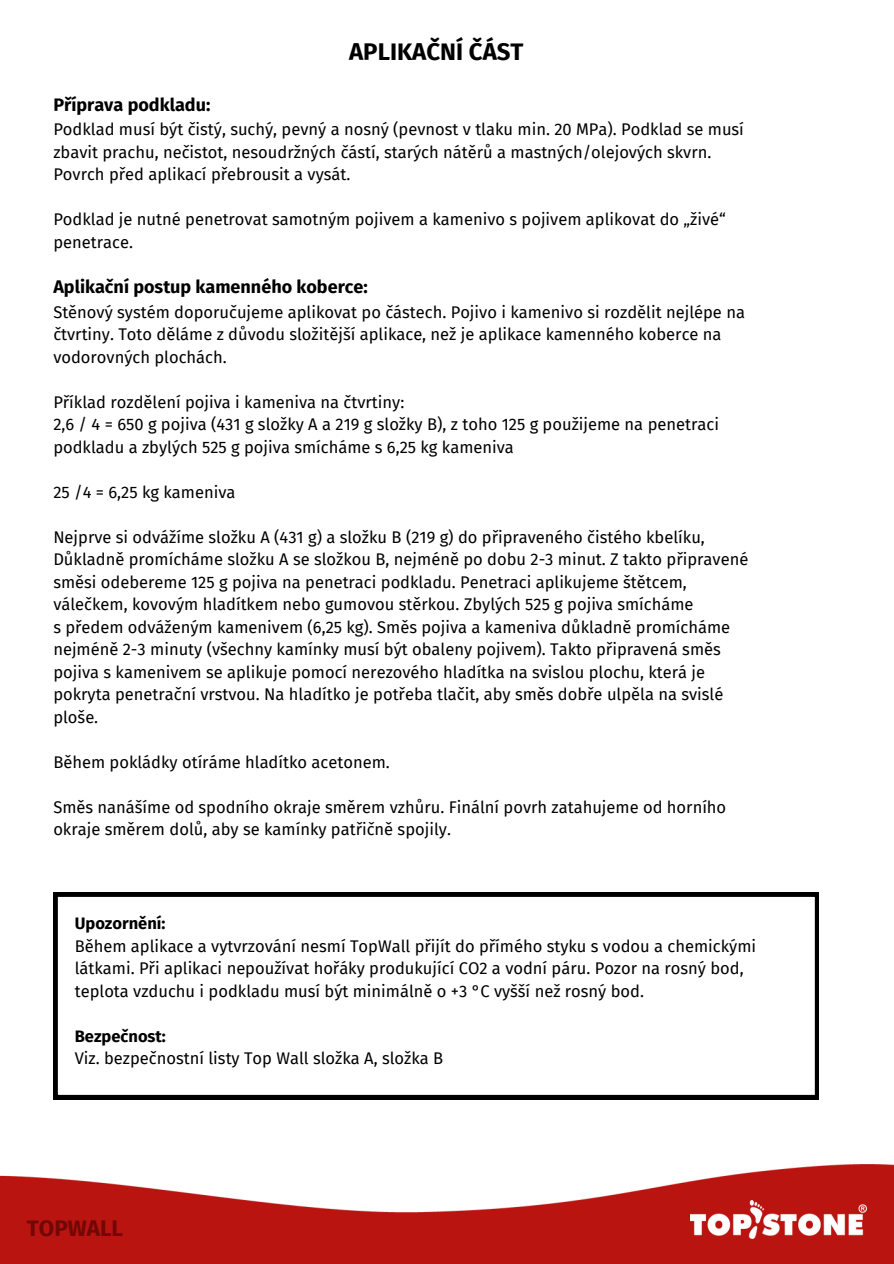
<style>
.page{position:relative;width:894px;height:1264px;background:#fff}
.page>*{position:absolute;margin:0;border:0;box-sizing:border-box;transform-origin:0 0}
.t1{font:700 24px "Fira Sans";color:#000}
.t2{font:700 22.35px "Fira Sans";color:#700807}
.t3{font:700 18px "Fira Sans";color:#000}
.t4{font:16.5px/22.5px "Fira Sans";color:#000}
.t5{font:700 16.5px "Fira Sans";color:#000}
</style>
<div class="page">
<img style="left:0;top:1164px;width:893px;height:99px">
<img style="left:690px;top:1200px;width:176px;height:38px">
<svg style="left:53px;top:892px;width:765px;height:207px"></svg>
<h1 class="t1" style="left:349px;top:38px;width:176px">APLIKAČNÍ ČÁST</h1>
<p class="t3" style="left:53px;top:94px;width:158px">Příprava podkladu:</p>
<p class="t4" style="left:53px;top:119px;width:692px">Podklad musí být čistý, suchý, pevný a nosný (pevnost v tlaku min. 20 MPa). Podklad se musí</p>
<p class="t4" style="left:53px;top:141px;width:659px">zbavit prachu, nečistot, nesoudržných částí, starých nátěrů a mastných/olejových skvrn.</p>
<p class="t4" style="left:53px;top:164px;width:298px">Povrch před aplikací přebrousit a vysát.</p>
<p class="t4" style="left:53px;top:209px;width:674px">Podklad je nutné penetrovat samotným pojivem a kamenivo s pojivem aplikovat do „živé“</p>
<p class="t4" style="left:53px;top:231px;width:81px">penetrace.</p>
<p class="t3" style="left:53px;top:276px;width:316px">Aplikační postup kamenného koberce:</p>
<p class="t4" style="left:53px;top:301px;width:693px">Stěnový systém doporučujeme aplikovat po částech. Pojivo i kamenivo si rozdělit nejlépe na</p>
<p class="t4" style="left:53px;top:323px;width:669px">čtvrtiny. Toto děláme z důvodu složitější aplikace, než je aplikace kamenného koberce na</p>
<p class="t4" style="left:53px;top:346px;width:175px">vodorovných plochách.</p>
<p class="t4" style="left:53px;top:391px;width:352px">Příklad rozdělení pojiva i kameniva na čtvrtiny:</p>
<p class="t4" style="left:53px;top:413px;width:667px">2,6 / 4 = 650 g pojiva (431 g složky A a 219 g složky B), z toho 125 g použijeme na penetraci</p>
<p class="t4" style="left:53px;top:436px;width:462px">podkladu a zbylých 525 g pojiva smícháme s 6,25 kg kameniva</p>
<p class="t4" style="left:53px;top:481px;width:183px">25 /4 = 6,25 kg kameniva</p>
<p class="t4" style="left:53px;top:526px;width:653px">Nejprve si odvážíme složku A (431 g) a složku B (219 g) do připraveného čistého kbelíku,</p>
<p class="t4" style="left:53px;top:548px;width:696px">Důkladně promícháme složku A se složkou B, nejméně po dobu 2-3 minut. Z takto připravené</p>
<p class="t4" style="left:53px;top:571px;width:634px">směsi odebereme 125 g pojiva na penetraci podkladu. Penetraci aplikujeme štětcem,</p>
<p class="t4" style="left:53px;top:593px;width:641px">válečkem, kovovým hladítkem nebo gumovou stěrkou. Zbylých 525 g pojiva smícháme</p>
<p class="t4" style="left:53px;top:616px;width:678px">s předem odváženým kamenivem (6,25 kg). Směs pojiva a kameniva důkladně promícháme</p>
<p class="t4" style="left:53px;top:638px;width:668px">nejméně 2-3 minuty (všechny kamínky musí být obaleny pojivem). Takto připravená směs</p>
<p class="t4" style="left:53px;top:661px;width:653px">pojiva s kamenivem se aplikuje pomocí nerezového hladítka na svislou plochu, která je</p>
<p class="t4" style="left:53px;top:683px;width:671px">pokryta penetrační vrstvou. Na hladítko je potřeba tlačit, aby směs dobře ulpěla na svislé</p>
<p class="t4" style="left:53px;top:706px;width:46px">ploše.</p>
<p class="t4" style="left:53px;top:751px;width:338px">Během pokládky otíráme hladítko acetonem.</p>
<p class="t4" style="left:53px;top:796px;width:674px">Směs nanášíme od spodního okraje směrem vzhůru. Finální povrh zatahujeme od horního</p>
<p class="t4" style="left:53px;top:818px;width:399px">okraje směrem dolů, aby se kamínky patřičně spojily.</p>
<p class="t5" style="left:75px;top:913px;width:92px">Upozornění:</p>
<p class="t4" style="left:75px;top:934px;width:682px">Během aplikace a vytvrzování nesmí TopWall přijít do přímého styku s vodou a chemickými látkami. Při aplikaci nepoužívat hořáky produkující CO2 a vodní páru. Pozor na rosný bod, teplota vzduchu i podkladu musí být minimálně o +3 °C vyšší než rosný bod.</p>
<p class="t5" style="left:75px;top:1026px;width:93px">Bezpečnost:</p>
<p class="t4" style="left:75px;top:1047px;width:370px">Viz. bezpečnostní listy Top Wall složka A, složka B</p>
<p class="t2" style="left:27px;top:1215px;width:98px">TOPWALL</p>
</div>
